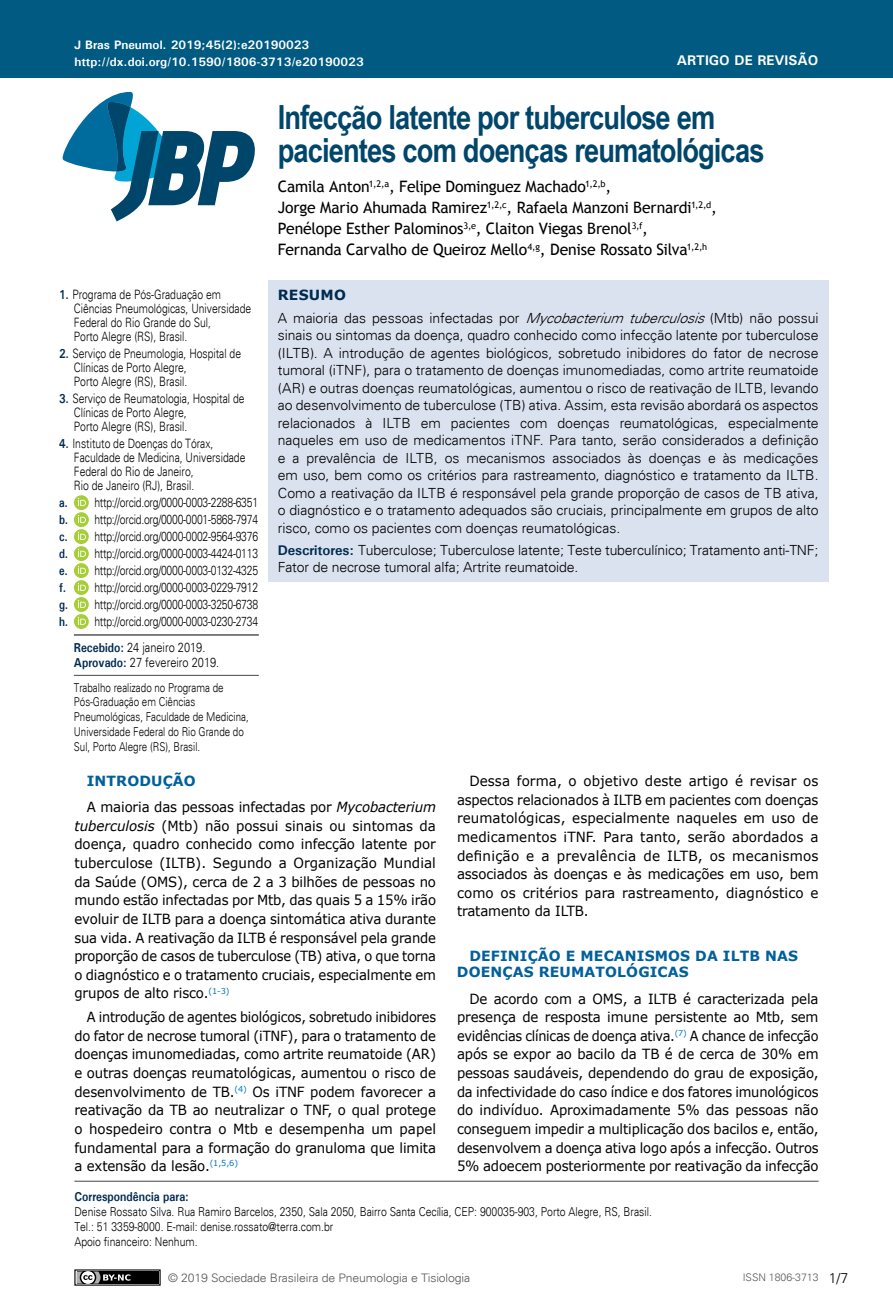
<style>
.page{position:relative;width:893px;height:1315px;background:#fff}
.page>*{position:absolute;margin:0;border:0;box-sizing:border-box;transform-origin:0 0}
.t1{font:700 33.25px/33.2px "Arial Narrow";letter-spacing:-.025em;color:#00466b}
.t2{font:15.75px/21px "Trebuchet MS";letter-spacing:-.015em;color:#000}
.t3{font:300 14px/17.5px "Univers";letter-spacing:-.01em;color:#000;text-align:justify}
.t4{font:14px/18.6px "Verdana";letter-spacing:-.01em;color:#000;text-align:justify;scale:.96 1}
.t5{font:14px/18.6px "Verdana";letter-spacing:-.01em;color:#000;scale:.95 1}
.t6{font:14px/18.6px "Verdana";letter-spacing:-.01em;color:#000;text-align:justify;scale:.92 1}
.t7{font:700 14px/16.8px "Verdana";letter-spacing:.01em;color:#01609a}
.t8{font:700 14px "Univers";color:#fff}
.t9{font:700 14px "Verdana";letter-spacing:.015em;color:#002b51}
.t10{font:300 12.95px/14px "Univers";color:#000;scale:.8 1}
.t11{font:300 12.95px/14.9px "Univers";color:#000;scale:.85 1}
.t12{font:700 12.95px "Univers";color:#002b51;scale:.85 1}
.t13{font:300 12.25px/14.7px "Univers";color:#000;scale:.85 1}
.t14{font:300 12.25px/14.7px "Univers";color:#000;scale:.8 1}
.t15{font:700 12.25px "Univers";color:#fff}
.t16{font:300 11.72px "Univers";letter-spacing:-.01em;color:#58595b;scale:1.04 1}
.t17{font:300 10.5px "Univers";color:#58595b}
.s1{font-weight:700;color:#002b51}
.s2{font-style:italic}
.s3{font-weight:700;color:#01609a}
</style>
<div class="page">
<div style="left:0;top:0;width:893px;height:78px;background:#005a82"></div>
<svg style="left:62px;top:91px;width:193px;height:130px"></svg>
<div style="left:75px;top:1270px;width:85px;height:15px;background:#000"></div>
<div style="left:74px;top:1269px;width:87px;height:16px;border:1px solid #000"></div>
<svg style="left:74px;top:1269px;width:56px;height:17px"></svg>
<div style="left:268px;top:280px;width:560px;height:301px;background:#dbe2ef"></div>
<hr style="left:74px;top:1180px;width:745px;height:1px;background:#464547">
<svg style="left:74px;top:495px;width:15px;height:15px"></svg>
<div style="left:74px;top:495px;width:15px;height:15px;background:#a6ce39;border-radius:50%"></div>
<svg style="left:78px;top:498px;width:8px;height:8px"></svg>
<svg style="left:74px;top:512px;width:15px;height:15px"></svg>
<div style="left:74px;top:512px;width:15px;height:15px;background:#a6ce39;border-radius:50%"></div>
<svg style="left:78px;top:515px;width:8px;height:8px"></svg>
<svg style="left:74px;top:529px;width:15px;height:15px"></svg>
<div style="left:74px;top:529px;width:15px;height:15px;background:#a6ce39;border-radius:50%"></div>
<svg style="left:78px;top:532px;width:8px;height:8px"></svg>
<svg style="left:74px;top:546px;width:15px;height:15px"></svg>
<div style="left:74px;top:546px;width:15px;height:15px;background:#a6ce39;border-radius:50%"></div>
<svg style="left:78px;top:549px;width:8px;height:8px"></svg>
<svg style="left:74px;top:563px;width:15px;height:15px"></svg>
<div style="left:74px;top:563px;width:15px;height:15px;background:#a6ce39;border-radius:50%"></div>
<svg style="left:78px;top:566px;width:8px;height:8px"></svg>
<div style="left:74px;top:580px;width:15px;height:15px;background:#a6ce39;border-radius:50%"></div>
<svg style="left:78px;top:583px;width:8px;height:8px"></svg>
<div style="left:74px;top:597px;width:15px;height:15px;background:#a6ce39;border-radius:50%"></div>
<svg style="left:78px;top:600px;width:8px;height:8px"></svg>
<div style="left:74px;top:614px;width:15px;height:15px;background:#a6ce39;border-radius:50%"></div>
<svg style="left:78px;top:617px;width:8px;height:8px"></svg>
<hr style="left:74px;top:634px;width:185px;height:1px;background:#000">
<hr style="left:74px;top:675px;width:185px;height:1px;background:#464547">
<p class="t15" style="left:74px;top:37px;width:236px">J Bras Pneumol. 2019;45(2):e20190023</p>
<p class="t15" style="left:74px;top:54px;width:291px">http://dx.doi.org/10.1590/1806-3713/e20190023</p>
<p class="t8" style="left:677px;top:52px;width:143px">ARTIGO DE REVISÃO</p>
<h1 class="t1" style="left:278px;top:99px;width:488px">Infecção latente por tuberculose em pacientes com doenças reumatológicas</h1>
<p class="t2" style="left:278px;top:176px;width:441px">Camila Anton<sup>1,2,a</sup>, Felipe Dominguez Machado<sup>1,2,b</sup>,<br>Jorge Mario Ahumada Ramirez<sup>1,2,c</sup>, Rafaela Manzoni Bernardi<sup>1,2,d</sup>, Penélope Esther Palominos<sup>3,e</sup>, Claiton Viegas Brenol<sup>3,f</sup>,<br>Fernanda Carvalho de Queiroz Mello<sup>4,g</sup>, Denise Rossato Silva<sup>1,2,h</sup></p>
<p class="t10" style="left:74px;top:287px;width:223px;text-indent:-15px"><span class="s1">1.</span> Programa de Pós-Graduação em<br>Ciências Pneumológicas, Universidade<br>Federal do Rio Grande do Sul,<br>Porto Alegre (RS), Brasil.</p>
<p class="t10" style="left:74px;top:346px;width:211px;text-indent:-15px"><span class="s1">2.</span> Serviço de Pneumologia, Hospital de<br>Clínicas de Porto Alegre,<br>Porto Alegre (RS), Brasil.</p>
<p class="t10" style="left:74px;top:391px;width:215px;text-indent:-15px"><span class="s1">3.</span> Serviço de Reumatologia, Hospital de<br>Clínicas de Porto Alegre,<br>Porto Alegre (RS), Brasil.</p>
<p class="t10" style="left:74px;top:436px;width:216px;text-indent:-15px"><span class="s1">4.</span> Instituto de Doenças do Tórax,<br>Faculdade de Medicina, Universidade<br>Federal do Rio de Janeiro,<br>Rio de Janeiro (RJ), Brasil.</p>
<p class="t10" style="left:59px;top:494px;width:250px;line-height:17px;text-align:justify"><span class="s1">a.</span> http://orcid.org/0000-0003-2288-6351 <span class="s1">b.</span> http://orcid.org/0000-0001-5868-7974 <span class="s1">c.</span> http://orcid.org/0000-0002-9564-9376 <span class="s1">d.</span> http://orcid.org/0000-0003-4424-0113 <span class="s1">e.</span> http://orcid.org/0000-0003-0132-4325 <span class="s1">f.</span> http://orcid.org/0000-0003-0229-7912 <span class="s1">g.</span> http://orcid.org/0000-0003-3250-6738 <span class="s1">h.</span> http://orcid.org/0000-0003-0230-2734</p>
<p class="t11" style="left:74px;top:640px;width:173px"><span class="s1">Recebido:</span> 24 janeiro 2019.<br><span class="s1">Aprovado:</span> 27 fevereiro 2019.</p>
<p class="t14" style="left:74px;top:680px;width:220px">Trabalho realizado no Programa de Pós-Graduação em Ciências Pneumológicas, Faculdade de Medicina, Universidade Federal do Rio Grande do Sul, Porto Alegre (RS), Brasil.</p>
<p class="t9" style="left:278px;top:285px;width:70px">RESUMO</p>
<p class="t3" style="left:278px;top:309px;width:542px">A maioria das pessoas infectadas por <span class="s2">Mycobacterium tuberculosis</span>(Mtb) não possui sinais ou sintomas da doença, quadro conhecido como infecção latente por tuberculose (ILTB). A introdução de agentes biológicos, sobretudo inibidores do fator de necrose tumoral (iTNF), para o tratamento de doenças imunomediadas, como artrite reumatoide (AR) e outras doenças reumatológicas, aumentou o risco de reativação de ILTB, levando ao desenvolvimento de tuberculose (TB) ativa. Assim, esta revisão abordará os aspectos relacionados à ILTB em pacientes com doenças reumatológicas, especialmente naqueles em uso de medicamentos iTNF. Para tanto, serão considerados a definição e a prevalência de ILTB, os mecanismos associados às doenças e às medicações em uso, bem como os critérios para rastreamento, diagnóstico e tratamento da ILTB.<br>Como a reativação da ILTB é responsável pela grande proporção de casos de TB ativa, o diagnóstico e o tratamento adequados são cruciais, principalmente em grupos de alto risco, como os pacientes com doenças reumatológicas.</p>
<p class="t3" style="left:278px;top:541px;width:542px;line-height:16.8px"><span class="s1">Descritores:</span> Tuberculose; Tuberculose latente; Teste tuberculínico; Tratamento anti-TNF;<br>Fator de necrose tumoral alfa; Artrite reumatoide.</p>
<p class="t5" style="left:87px;top:768px;width:369px;line-height:26.1px"><span class="s3">INTRODUÇÃO<br></span>A maioria das pessoas infectadas por <span class="s2">Mycobacterium</span></p>
<p class="t4" style="left:74px;top:816px;width:378px"><span class="s2">tuberculosis</span> (Mtb) não possui sinais ou sintomas da doença, quadro conhecido como infecção latente por tuberculose (ILTB). Segundo a Organização Mundial da Saúde (OMS), cerca de 2 a 3 bilhões de pessoas no mundo estão infectadas por Mtb, das quais 5 a 15% irão evoluir de ILTB para a doença sintomática ativa durante sua vida. A reativação da ILTB é responsável pela grande proporção de casos de tuberculose (TB) ativa, o que torna o diagnóstico e o tratamento cruciais, especialmente em grupos de alto risco.<sup>(1-3)</sup></p>
<p class="t6" style="left:74px;top:1007px;width:395px;text-indent:12px">A introdução de agentes biológicos, sobretudo inibidores do fator de necrose tumoral (iTNF), para o tratamento de doenças imunomediadas, como artrite reumatoide (AR) e outras doenças reumatológicas, aumentou o risco de desenvolvimento de TB.<sup>(4)</sup> Os iTNF podem favorecer a reativação da TB ao neutralizar o TNF, o qual protege o hospedeiro contra o Mtb e desempenha um papel fundamental para a formação do granuloma que limita a extensão da lesão.<sup>(1,5,6)</sup></p>
<p class="t4" style="left:457px;top:771px;width:378px;text-indent:12px">Dessa forma, o objetivo deste artigo é revisar os aspectos relacionados à ILTB em pacientes com doenças reumatológicas, especialmente naqueles em uso de medicamentos iTNF. Para tanto, serão abordados a definição e a prevalência de ILTB, os mecanismos associados às doenças e às medicações em uso, bem como os critérios para rastreamento, diagnóstico e tratamento da ILTB.</p>
<p class="t7" style="left:457px;top:946px;width:343px;text-indent:12px">DEFINIÇÃO E MECANISMOS DA ILTB NAS<br>DOENÇAS REUMATOLÓGICAS</p>
<p class="t5" style="left:457px;top:989px;width:382px;text-align:justify;text-indent:12px">De acordo com a OMS, a ILTB é caracterizada pela presença de resposta imune persistente ao Mtb, sem evidências clínicas de doença ativa.<sup>(7)</sup> A chance de infecção após se expor ao bacilo da TB é de cerca de 30% em pessoas saudáveis, dependendo do grau de exposição, da infectividade do caso índice e dos fatores imunológicos do indivíduo. Aproximadamente 5% das pessoas não conseguem impedir a multiplicação dos bacilos e, então, desenvolvem a doença ativa logo após a infecção. Outros 5% adoecem posteriormente por reativação da infecção</p>
<p class="t12" style="left:74px;top:1189px;width:136px">Correspondência para:</p>
<p class="t13" style="left:74px;top:1204px;width:681px">Denise Rossato Silva. Rua Ramiro Barcelos, 2350, Sala 2050, Bairro Santa Cecília, CEP: 900035-903, Porto Alegre, RS, Brasil.<br>Tel.: 51 3359-8000. E-mail: denise.rossato@terra.com.br<br>Apoio financeiro: Nenhum.</p>
<p class="t16" style="left:168px;top:1270px;width:292px">© 2019 Sociedade Brasileira de Pneumologia e Tisiologia</p>
<p class="t17" style="left:743px;top:1271px;width:77px">ISSN 1806-3713</p>
<p class="t3" style="left:829px;top:1269px;width:21px">1/7</p>
</div>
